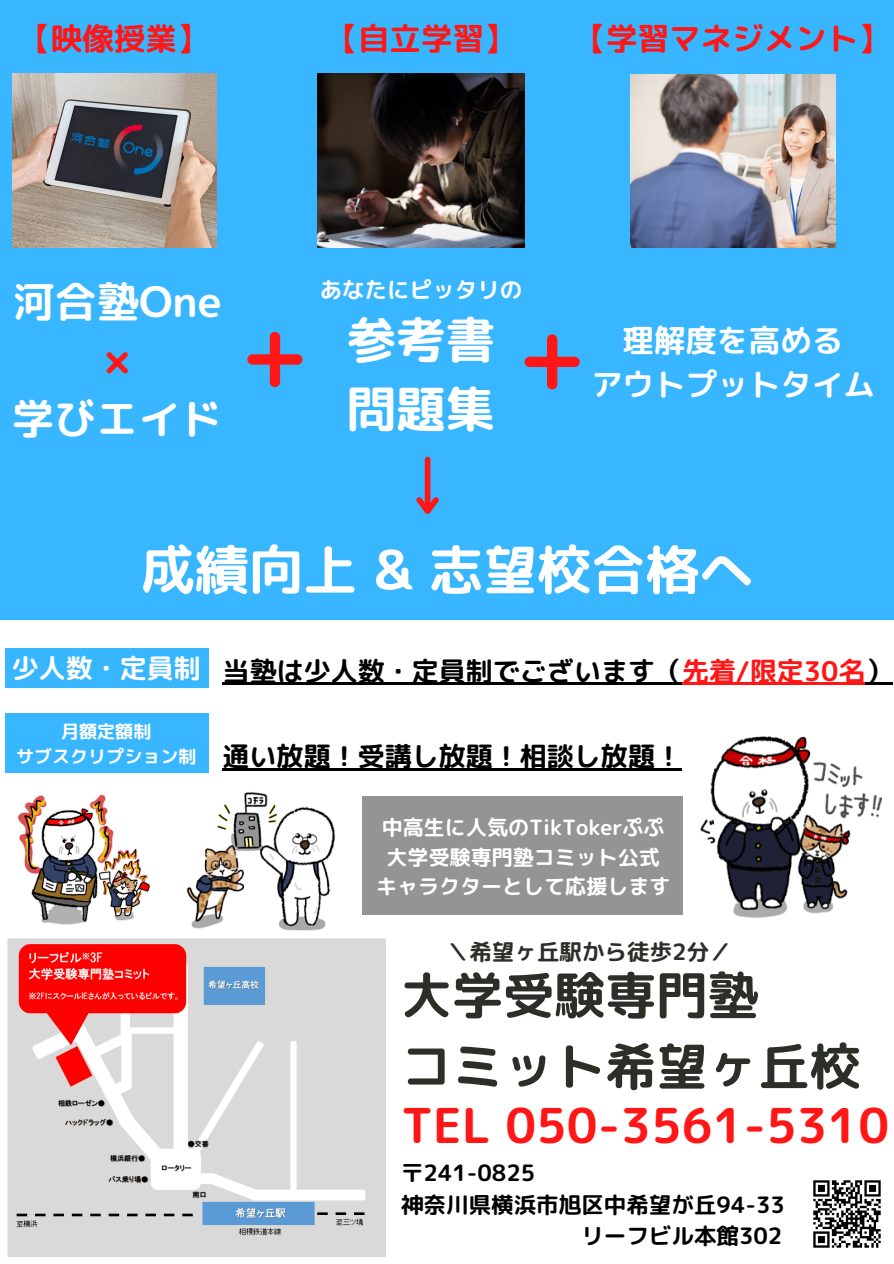
<style>
.page{position:relative;width:894px;height:1264px;background:#fff}
.page>*{position:absolute;margin:0;border:0;box-sizing:border-box;transform-origin:0 0}
.t1{font:54px "rounded mplus 1 p bold";color:#fff}
.t2{font:51px "rounded mplus 1 p bold";color:#2b2f28}
.t3{font:49.5px "rounded mplus 1 p bold";color:#fff}
.t4{font:48px "rounded mplus 1 p bold";color:#ff1616}
.t5{font:42px "rounded mplus 1 p bold";color:#fff}
.t6{font:42px "rounded mplus 1 p bold";color:#ff1616}
.t7{font:31.5px "rounded mplus 1 p bold";color:#ff1616}
.t8{font:31.5px "rounded mplus 1 p bold";color:#fff}
.t9{font:27px "rounded mplus 1 p bold";color:#000}
.t10{font:27px "rounded mplus 1 p bold";color:#fff}
.t11{font:22.5px "rounded mplus 1 p bold";color:#000}
.t12{font:22.5px "rounded mplus 1 p bold";color:#2b2f28}
.t13{font:22.5px "rounded mplus 1 p bold";color:#fff}
.t14{font:21px "rounded mplus 1 p bold";color:#fff}
.t15{font:18px "rounded mplus 1 p bold";color:#fff}
.s1{color:#ff1616}
</style>
<div class="page">
<div style="left:0;top:0;width:893px;height:619px;background:#38b6ff"></div>
<svg style="left:247px;top:332px;width:55px;height:55px"></svg>
<img style="left:12px;top:73px;width:204px;height:175px">
<img style="left:317px;top:73px;width:208px;height:175px">
<img style="left:630px;top:75px;width:205px;height:172px">
<svg style="left:524px;top:334px;width:55px;height:55px"></svg>
<img style="left:67px;top:113px;width:100px;height:65px">
<img style="left:8px;top:938px;width:377px;height:318px">
<img style="left:813px;top:1180px;width:68px;height:68px">
<div style="left:5px;top:648px;width:203px;height:39px;background:#38b6ff"></div>
<div style="left:5px;top:713px;width:203px;height:60px;background:#38b6ff"></div>
<div style="left:424px;top:459px;width:6px;height:51px;background:#ff1616"></div>
<svg style="left:416px;top:492px;width:23px;height:22px"></svg>
<img style="left:681px;top:684px;width:212px;height:234px">
<img style="left:17px;top:794px;width:130px;height:131px">
<img style="left:147px;top:759px;width:238px;height:206px">
<div style="left:362px;top:796px;width:320px;height:119px;background:#949494"></div>
<div style="left:863px;top:833px;width:20px;height:23px;background:#fff"></div>
<hr style="left:222px;top:683px;width:460px;height:2px;background:#000">
<hr style="left:682px;top:683px;width:183px;height:2px;background:#ff1616">
<hr style="left:865px;top:683px;width:27px;height:2px;background:#000">
<hr style="left:222px;top:768px;width:459px;height:3px;background:#000">
<p class="t7" style="left:19px;top:16px;width:191px">【映像授業】</p>
<p class="t7" style="left:326px;top:16px;width:191px">【自立学習】</p>
<p class="t7" style="left:574px;top:16px;width:317px">【学習マネジメント】</p>
<p class="t5" style="left:13px;top:271px;width:210px">河合塾One</p>
<p class="t6" style="left:105px;top:330px;width:26px">×</p>
<p class="t5" style="left:12px;top:388px;width:212px">学びエイド</p>
<p class="t13" style="left:319px;top:274px;width:204px">あなたにピッタリの</p>
<p class="t3" style="left:346px;top:305px;width:150px">参考書</p>
<p class="t3" style="left:346px;top:373px;width:150px">問題集</p>
<p class="t8" style="left:622px;top:318px;width:222px">理解度を高める</p>
<p class="t8" style="left:591px;top:362px;width:285px">アウトプットタイム</p>
<p class="t1" style="left:141px;top:531px;width:614px">成績向上 &amp; 志望校合格へ</p>
<p class="t10" style="left:12px;top:649px;width:191px">少人数・定員制</p>
<p class="t15" style="left:61px;top:718px;width:92px">月額定額制</p>
<p class="t15" style="left:16px;top:743px;width:182px">サブスクリプション制</p>
<p class="t9" style="left:222px;top:651px;width:671px">当塾は少人数・定員制でございます（<span class="s1">先着/限定30名</span>）</p>
<p class="t9" style="left:222px;top:737px;width:461px">通い放題！受講し放題！相談し放題！</p>
<p class="t14" style="left:382px;top:812px;width:284px">中高生に人気のTikTokerぷぷ</p>
<p class="t14" style="left:386px;top:842px;width:275px">大学受験専門塾コミット公式</p>
<p class="t14" style="left:376px;top:871px;width:296px">キャラクターとして応援します</p>
<p class="t12" style="left:447px;top:936px;width:286px">＼希望ヶ丘駅から徒歩2分／</p>
<p class="t2" style="left:401px;top:959px;width:359px">大学受験専門塾</p>
<p class="t2" style="left:401px;top:1030px;width:461px">コミット希望ヶ丘校</p>
<p class="t4" style="left:401px;top:1091px;width:489px">TEL 050-3561-5310</p>
<p class="t11" style="left:401px;top:1156px;width:136px">〒241-0825</p>
<p class="t11" style="left:401px;top:1188px;width:385px">神奈川県横浜市旭区中希望が丘94-33</p>
<p class="t11" style="left:581px;top:1219px;width:202px">リーフビル本館302</p>
</div>
